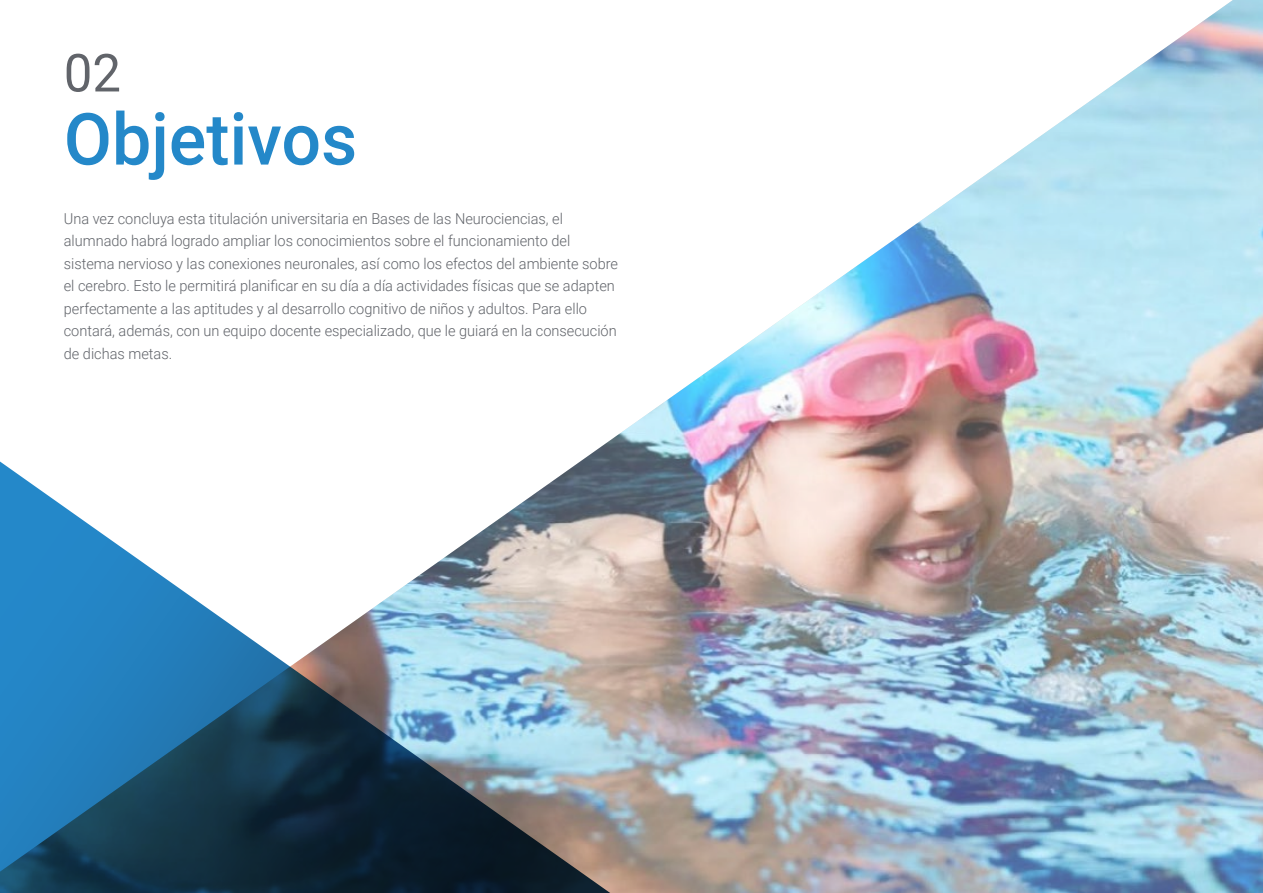
<style>
.page{position:relative;width:1263px;height:893px;background:#fff}
.page>*{position:absolute;margin:0;border:0;box-sizing:border-box;transform-origin:0 0}
.t1{font:500 72px "Roboto";color:#2488c9}
.t2{font:52.5px "Roboto";color:#61646a}
.t3{font:300 15px/22.5px "Roboto";color:#61646a}
</style>
<div class="page">
<img style="left:602px;top:0;width:661px;height:893px">
<svg style="left:0;top:446px;width:640px;height:447px"></svg>
<h2 class="t2" style="left:64px;top:36px;width:59px">02</h2>
<h1 class="t1" style="left:64px;top:89px;width:295px">Objetivos</h1>
<p class="t3" style="left:64px;top:207px;width:556px">Una vez concluya esta titulación universitaria en Bases de las Neurociencias, el alumnado habrá logrado ampliar los conocimientos sobre el funcionamiento del sistema nervioso y las conexiones neuronales, así como los efectos del ambiente sobre el cerebro. Esto le permitirá planificar en su día a día actividades físicas que se adapten perfectamente a las aptitudes y al desarrollo cognitivo de niños y adultos. Para ello contará, además, con un equipo docente especializado, que le guiará en la consecución de dichas metas.</p>
</div>
